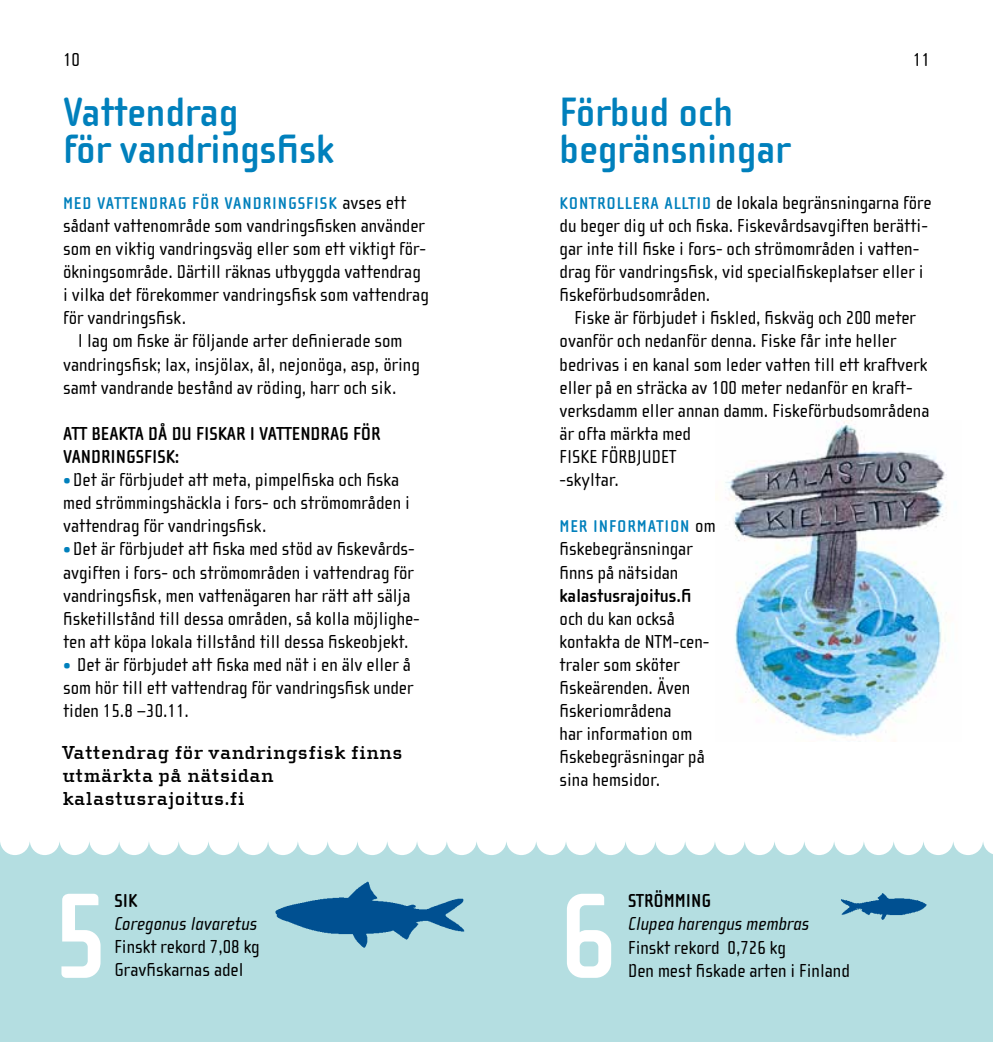
<style>
.page{position:relative;width:993px;height:1042px;background:#fff}
.page>*{position:absolute;margin:0;border:0;box-sizing:border-box;transform-origin:0 0}
.t1{font:700 124.42px "Cholla Sans OT";color:#fff}
.t2{font:700 42px/36.8px "Cholla Sans OT";color:#0080bc}
.t3{font:19.25px/23.1px "Cholla Sans OT";color:#000}
.t4{font:700 19.25px/23.1px "Cholla Sans OT";color:#000}
.t5{font:700 19.25px/23.1px "Cholla Slab OT";letter-spacing:.025em;color:#000}
.t6{font:italic 19.25px "Cholla Sans OT";color:#000}
.t7{font:700 17.5px "Cholla Sans OT";letter-spacing:.05em;color:#0080bc}
.s1{font-weight:700;font-size:17.5px;color:#0080bc}
.s2{font-weight:400;font-size:19.25px;color:#000}
.s3{font-weight:700;color:#0080bc}
</style>
<div class="page">
<div style="left:0;top:842px;width:992px;height:200px;background:#b4dee1"></div>
<img style="left:715px;top:420px;width:232px;height:321px">
<div style="left:814px;top:886px;width:138px;height:52px;background:#b4dee1"></div>
<img style="left:841px;top:893px;width:86px;height:27px">
<div style="left:214px;top:869px;width:305px;height:128px;background:#b4dee1"></div>
<img style="left:275px;top:881px;width:190px;height:67px">
<p class="t3" style="left:63px;top:49px;width:18px">10</p>
<p class="t3" style="left:912px;top:49px;width:18px">11</p>
<h2 class="t2" style="left:559px;top:94px;width:232px">Förbud och begränsningar</h2>
<p class="t3" style="left:559px;top:191px;width:373px"><span class="s1">KONTROLLERA ALLTID</span> de lokala begränsningarna före du beger dig ut och fiska. Fiskevårdsavgiften berätti&shy;gar inte till fiske i fors- och strömområden i vatten&shy;drag för vandringsfisk, vid specialfiskeplatser eller i fiskeförbudsområden.</p>
<p class="t3" style="left:559px;top:307px;width:371px;text-indent:15px">Fiske är förbjudet i fiskled, fiskväg och 200 meter ovanför och nedanför denna. Fiske får inte heller bedrivas i en kanal som leder vatten till ett kraftverk eller på en sträcka av 100 meter nedanför en kraft&shy;verksdamm eller annan damm. Fiskeförbudsområdena är ofta märkta med<br>FISKE FÖRBJUDET<br>-skyltar.</p>
<p class="t7" style="left:559px;top:517px;width:157px">MER INFORMATION <span class="s2">om</span></p>
<p class="t3" style="left:559px;top:538px;width:135px">fiskebegränsningar finns på nätsidan</p>
<p class="t4" style="left:559px;top:584px;width:133px">kalastusrajoitus.fi</p>
<p class="t3" style="left:559px;top:607px;width:151px">och du kan också kontakta de NTM-cen&shy;traler som sköter fiskeärenden. Även fiskeriområdena<br>har information om fiskebegräsningar på sina hemsidor.</p>
<h2 class="t2" style="left:63px;top:94px;width:272px">Vattendrag<br>för vandringsfisk</h2>
<p class="t7" style="left:63px;top:193px;width:344px">MED VATTENDRAG FÖR VANDRINGSFISK <span class="s2">avses ett</span></p>
<p class="t3" style="left:63px;top:214px;width:367px">sådant vattenområde som vandringsfisken använder som en viktig vandringsväg eller som ett viktigt för&shy;ökningsområde. Därtill räknas utbyggda vattendrag i vilka det förekommer vandringsfisk som vattendrag för vandringsfisk.</p>
<p class="t3" style="left:63px;top:330px;width:358px;text-indent:15px">I lag om fiske är följande arter definierade som vandringsfisk; lax, insjölax, ål, nejonöga, asp, öring samt vandrande bestånd av röding, harr och sik.</p>
<p class="t4" style="left:63px;top:422px;width:319px">ATT BEAKTA DÅ DU FISKAR I VATTENDRAG FÖR<br>VANDRINGSFISK:</p>
<p class="t3" style="left:63px;top:468px;width:348px"><span class="s3">•</span> Det är förbjudet att meta, pimpelfiska och fiska med strömmingshäckla i fors- och strömområden i vattendrag för vandringsfisk.</p>
<p class="t3" style="left:63px;top:538px;width:358px"><span class="s3">•</span> Det är förbjudet att fiska med stöd av fiskevårds&shy;avgiften i fors- och strömområden i vattendrag för vandringsfisk, men vattenägaren har rätt att sälja fisketillstånd till dessa områden, så kolla möjlighe&shy;ten att köpa lokala tillstånd till dessa fiskeobjekt.</p>
<p class="t3" style="left:63px;top:653px;width:352px"><span class="s3">•</span> Det är förbjudet att fiska med nät i en älv eller å som hör till ett vattendrag för vandringsfisk under tiden 15.8 –30.11.</p>
<p class="t5" style="left:63px;top:740px;width:341px">Vattendrag för vandringsfisk finns utmärkta på nätsidan kalastusrajoitus.fi</p>
<h1 class="t1" style="left:51px;top:868px;width:61px">5</h1>
<p class="t4" style="left:628px;top:890px;width:84px">STRÖMMING</p>
<p class="t4" style="left:114px;top:889px;width:24px">SIK</p>
<p class="t6" style="left:114px;top:913px;width:144px">Coregonus lavaretus</p>
<p class="t3" style="left:114px;top:935px;width:147px">Finskt rekord 7,08 kg<br>Gravfiskarnas adel</p>
<h1 class="t1" style="left:558px;top:868px;width:61px">6</h1>
<p class="t6" style="left:628px;top:913px;width:183px">Clupea harengus membras</p>
<p class="t3" style="left:628px;top:936px;width:159px">Finskt rekord 0,726 kg</p>
<p class="t3" style="left:628px;top:959px;width:223px">Den mest fiskade arten i Finland</p>
</div>
